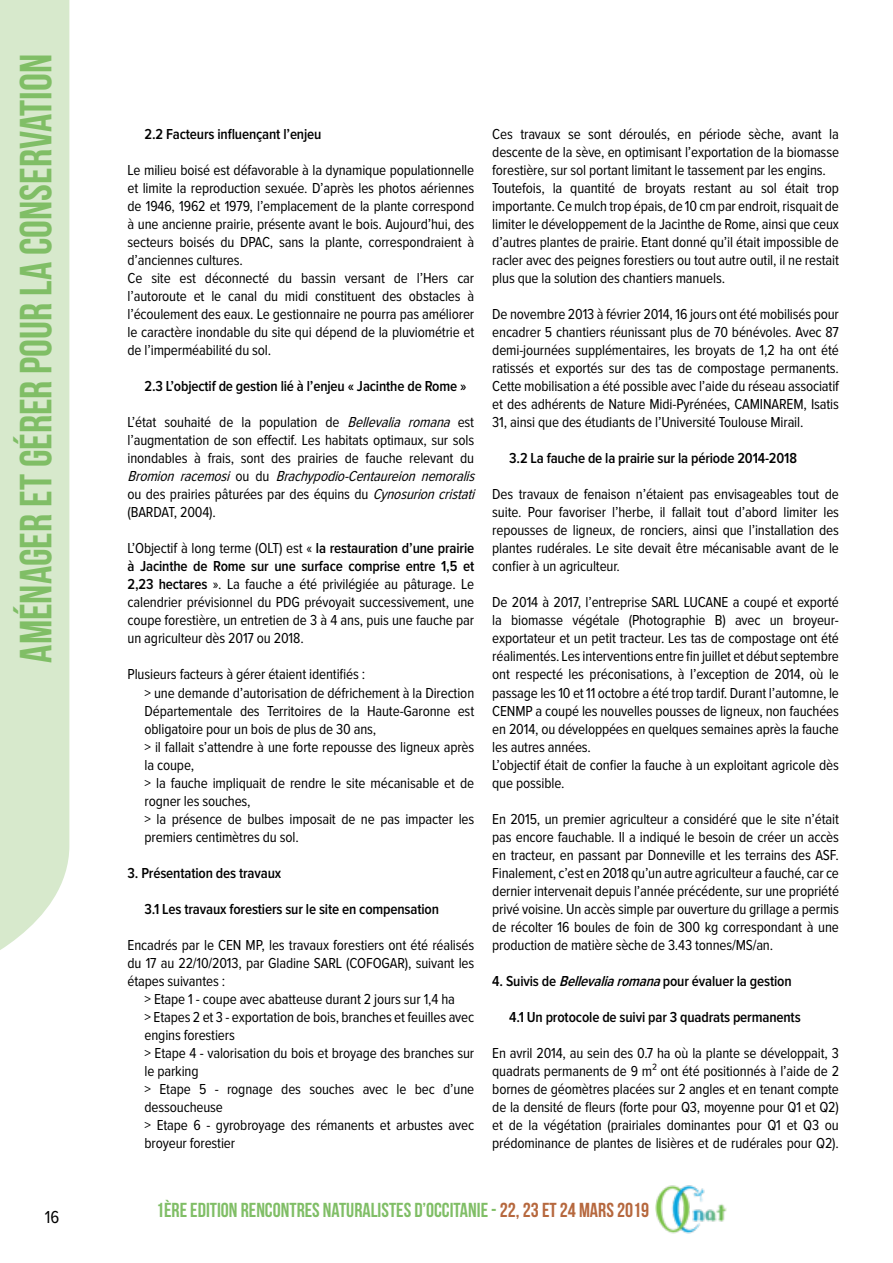
<style>
.page{position:relative;width:893px;height:1263px;background:#fff}
.page>*{position:absolute;margin:0;border:0;box-sizing:border-box;transform-origin:0 0}
.t1{font:45px "Bebas Neue";color:#80be66}
.t2{font:20.25px "Bebas Neue";color:#80be66}
.t3{font:18px "Proxima Nova Cond";color:#000}
.t4{font:15px/18px "Proxima Nova Cond";letter-spacing:-.01em;color:#000}
.t5{font:600 15px "Proxima Nova Cond";letter-spacing:-.01em;color:#000}
.s1{font-style:italic}
.s2{font-weight:600}
.s3{color:#b6683e}
</style>
<div class="page">
<div style="left:0;top:0;width:69px;height:950px;background:#d7e9cc"></div>
<img style="left:656px;top:1185px;width:71px;height:49px">
<h1 class="t1" style="left:11px;top:663px;width:610px;rotate:-90deg">AMÉNAGER ET GÉRER POUR LA CONSERVATION</h1>
<p class="t5" style="left:145px;top:128px;width:178px">2.2 Facteurs influençant l’enjeu</p>
<p class="t4" style="left:128px;top:162px;width:348px">Le milieu boisé est défavorable à la dynamique populationnelle et limite la reproduction sexuée. D’après les photos aériennes de 1946, 1962 et 1979, l’emplacement de la plante correspond à une ancienne prairie, présente avant le bois. Aujourd’hui, des secteurs boisés du DPAC, sans la plante, correspondraient à d’anciennes cultures.<br>Ce site est déconnecté du bassin versant de l’Hers car l’autoroute et le canal du midi constituent des obstacles à l’écoulement des eaux. Le gestionnaire ne pourra pas améliorer le caractère inondable du site qui dépend de la pluviométrie et de l’imperméabilité du sol.</p>
<p class="t5" style="left:145px;top:380px;width:323px">2.3 L’objectif de gestion lié à l’enjeu « Jacinthe de Rome »</p>
<p class="t4" style="left:128px;top:414px;width:352px">L’état souhaité de la population de <span class="s1">Bellevalia romana</span> est l’augmentation de son effectif. Les habitats optimaux, sur sols inondables à frais, sont des prairies de fauche relevant du <span class="s1">Bromion racemosi</span> o u d u <span class="s1">Brachypodio-Centaureion nemoralis </span>ou des prairies pâturées par des équins du <span class="s1">Cynosurioncristati </span>(BARDAT, 2004).</p>
<p class="t4" style="left:128px;top:540px;width:348px;text-align:justify">L’Objectif à long terme (OLT) est « <span class="s2">la restauration d’une prairie à Jacinthe de Rome sur une surface comprise entre 1,5 et 2,23 hectares</span> ». La fauche a été privilégiée au pâturage. Le calendrier prévisionnel du PDG prévoyait successivement, une coupe forestière, un entretien de 3 à 4 ans, puis une fauche par un agriculteur dès 2017 ou 2018.</p>
<p class="t4" style="left:145px;top:666px;width:331px;text-indent:-17px">Plusieurs facteurs à gérer étaient identifiés :<br>&gt; une demande d’autorisation de défrichement à la Direction Départementale des Territoires de la Haute-Garonne est obligatoire pour un bois de plus de 30 ans,<br>&gt; il fallait s’attendre à une forte repousse des ligneux après la coupe,<br>&gt; la fauche impliquait de rendre le site mécanisable et de rogner les souches,<br>&gt; la présence de bulbes imposait de ne pas impacter les premiers centimètres du sol.</p>
<p class="t5" style="left:128px;top:866px;width:155px">3. Présentation des travaux</p>
<p class="t5" style="left:145px;top:902px;width:296px">3.1 Les travaux forestiers sur le site en compensation</p>
<p class="t4" style="left:128px;top:936px;width:348px;text-align:justify">Encadrés par le CEN MP, les travaux forestiers ont été réalisés du 17 au 22/10/2013, par Gladine SARL (COFOGAR), suivant les étapes suivantes :</p>
<p class="t4" style="left:145px;top:990px;width:331px">&gt; Etape 1 - coupe avec abatteuse durant 2 jours sur 1,4 ha<br>&gt; Etapes 2 et 3 - exportation de bois, branches et feuilles avec engins forestiers<br>&gt; Etape 4 - valorisation du bois et broyage des branches sur le parking<br>&gt; Etape 5 - rognage des souches avec le bec d’une dessoucheuse<br>&gt; Etape 6 - gyrobroyage des rémanents et arbustes avec broyeur forestier</p>
<p class="t4" style="left:492px;top:126px;width:348px">Ces travaux se sont déroulés, en période sèche, avant la descente de la sève, en optimisant l’exportation de la biomasse forestière, sur sol portant limitant le tassement par les engins.<br>Toutefois, la quantité de broyats restant au sol était trop importante. Ce mulch trop épais, de 10 cm par endroit, risquait de limiter le développement de la Jacinthe de Rome, ainsi que ceux d’autres plantes de prairie. Etant donné qu’il était impossible de racler avec des peignes forestiers ou tout autre outil, il ne restait plus que la solution des chantiers manuels.</p>
<p class="t4" style="left:492px;top:306px;width:348px;text-align:justify">De novembre 2013 à février 2014, 16 jours ont été mobilisés pour encadrer 5 chantiers réunissant plus de 70 bénévoles. Avec 87 demi-journées supplémentaires, les broyats de 1,2 ha ont été ratissés et exportés sur des tas de compostage permanents.<br>Cette mobilisation a été possible avec l’aide du réseau associatif et des adhérents de Nature Midi-Pyrénées, CAMINAREM, Isatis 31, ainsi que des étudiants de l’Université Toulouse Mirail.</p>
<p class="t5" style="left:509px;top:452px;width:289px">3.2 La fauche de la prairie sur la période 2014-2018</p>
<p class="t4" style="left:492px;top:486px;width:348px;text-align:justify">Des travaux de fenaison n’étaient pas envisageables tout de suite. Pour favoriser l’herbe, il fallait tout d’abord limiter les repousses de ligneux, de ronciers, ainsi que l’installation des plantes rudérales. Le site devait être mécanisable avant de le confier à un agriculteur.</p>
<p class="t4" style="left:492px;top:594px;width:348px">De 2014 à 2017, l’entreprise SARL LUCANE a coupé et exporté la biomasse végétale (Photographie B) avec un broyeur&shy;exportateur et un petit tracteur. Les tas de compostage ont été réalimentés. Les interventions entre fin juillet et début septembre ont respecté les préconisations, à l’exception de 2014, où le passage les 10 et 11 octobre a été trop tardif. Durant l’automne, le CENMP a coupé les nouvelles pousses de ligneux, non fauchées en 2014, ou développées en quelques semaines après la fauche les autres années.<br>L’objectif était de confier la fauche à un exploitant agricole dès que possible.</p>
<p class="t4" style="left:492px;top:810px;width:348px;text-align:justify">En 2015, un premier agriculteur a considéré que le site n’était pas encore fauchable. Il a indiqué le besoin de créer un accès en tracteur, en passant par Donneville et les terrains des ASF.<br>Finalement, c’est en 2018 qu’un autre agriculteur a fauché, car ce dernier intervenait depuis l’année précédente, sur une propriété privé voisine. Un accès simple par ouverture du grillage a permis de récolter 16 boules de foin de 300 kg correspondant à une production de matière sèche de 3.43 tonnes/MS/an.</p>
<p class="t5" style="left:492px;top:974px;width:301px">4. Suivis de <span class="s1">Bellevaliaromana</span>pour évaluer la gestion</p>
<p class="t5" style="left:509px;top:1010px;width:293px">4.1 Un protocole de suivi par 3 quadrats permanents</p>
<p class="t4" style="left:492px;top:1044px;width:348px;text-align:justify">En avril 2014, au sein des 0.7 ha où la plante se développait, 3 quadrats permanents de 9 m² ont été positionnés à l’aide de 2 bornes de géomètres placées sur 2 angles et en tenant compte de la densité de fleurs (forte pour Q3, moyenne pour Q1 et Q2) et de la végétation (prairiales dominantes pour Q1 et Q3 ou prédominance de plantes de lisières et de rudérales pour Q2).</p>
<p class="t3" style="left:45px;top:1209px;width:16px">16</p>
<h2 class="t2" style="left:156px;top:1199px;width:495px">1ÈRE EDITION RENCONTRES NATURALISTES D’OCCITANIE - <span class="s3">22, 23 ET 24 MARS 2019</span></h2>
</div>
